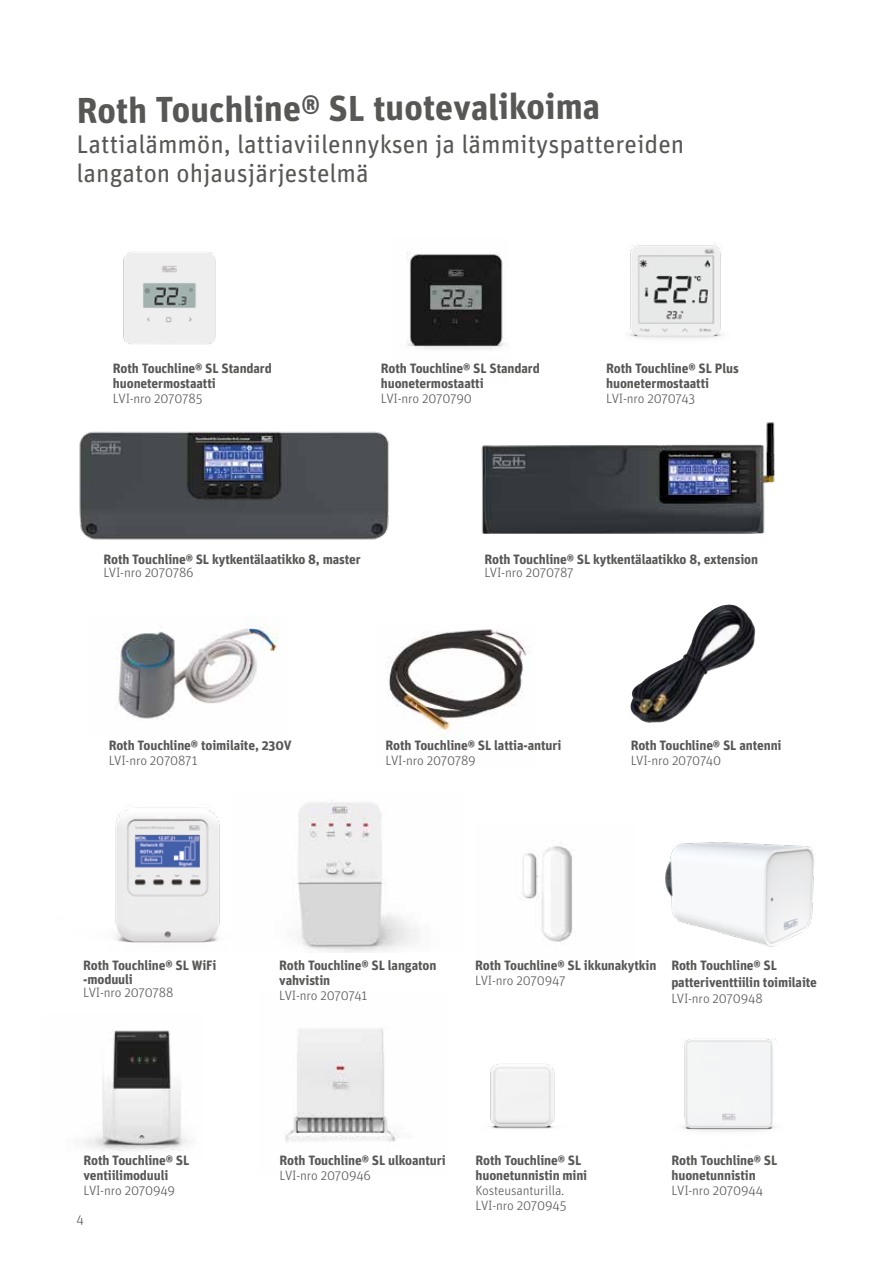
<style>
.page{position:relative;width:893px;height:1263px;background:#fff}
.page>*{position:absolute;margin:0;border:0;box-sizing:border-box;transform-origin:0 0}
.t1{font:700 36px "Unit OT";letter-spacing:-.01em;color:#575756}
.t2{font:25.5px/28.5px "Unit OT";color:#575756}
.t3{font:700 13.5px/15px "Unit OT";letter-spacing:-.01em;color:#575756}
.t4{font:300 13.5px/15px "Unit OT";letter-spacing:-.01em;color:#575756}
</style>
<div class="page">
<img style="left:481px;top:422px;width:294px;height:112px">
<img style="left:79px;top:431px;width:310px;height:109px">
<img style="left:123px;top:252px;width:93px;height:93px">
<img style="left:629px;top:242px;width:93px;height:97px">
<img style="left:406px;top:252px;width:99px;height:97px">
<img style="left:665px;top:842px;width:150px;height:105px">
<img style="left:284px;top:1028px;width:112px;height:114px">
<img style="left:490px;top:1064px;width:65px;height:65px">
<img style="left:387px;top:629px;width:140px;height:112px">
<img style="left:522px;top:846px;width:51px;height:99px">
<img style="left:682px;top:1038px;width:94px;height:94px">
<img style="left:84px;top:1030px;width:104px;height:121px">
<img style="left:115px;top:807px;width:105px;height:136px">
<img style="left:115px;top:616px;width:163px;height:103px">
<img style="left:297px;top:802px;width:121px;height:151px">
<img style="left:630px;top:604px;width:126px;height:119px">
<h1 class="t1" style="left:77px;top:85px;width:525px">Roth Touchline® SL tuotevalikoima</h1>
<h2 class="t2" style="left:77px;top:130px;width:609px">Lattialämmön, lattiaviilennyksen ja lämmityspattereiden langaton ohjausjärjestelmä</h2>
<p class="t3" style="left:113px;top:361px;width:160px">Roth Touchline® SL Standard huonetermostaatti</p>
<p class="t4" style="left:113px;top:391px;width:91px">LVI-nro 2070785</p>
<p class="t3" style="left:381px;top:361px;width:160px">Roth Touchline® SL Standard huonetermostaatti</p>
<p class="t4" style="left:381px;top:391px;width:93px">LVI-nro 2070790</p>
<p class="t3" style="left:606px;top:361px;width:134px">Roth Touchline® SL Plus huonetermostaatti</p>
<p class="t4" style="left:606px;top:391px;width:91px">LVI-nro 2070743</p>
<p class="t3" style="left:103px;top:551px;width:259px">Roth Touchline® SL kytkentälaatikko 8, master</p>
<p class="t4" style="left:103px;top:565px;width:92px">LVI-nro 2070786</p>
<p class="t3" style="left:484px;top:551px;width:275px">Roth Touchline® SL kytkentälaatikko 8, extension</p>
<p class="t4" style="left:484px;top:565px;width:91px">LVI-nro 2070787</p>
<p class="t3" style="left:109px;top:738px;width:184px">Roth Touchline® toimilaite, 230V</p>
<p class="t4" style="left:109px;top:753px;width:90px">LVI-nro 2070871</p>
<p class="t3" style="left:386px;top:738px;width:177px">Roth Touchline® SL lattia-anturi</p>
<p class="t4" style="left:386px;top:753px;width:92px">LVI-nro 2070789</p>
<p class="t3" style="left:631px;top:738px;width:152px">Roth Touchline® SL antenni</p>
<p class="t4" style="left:631px;top:753px;width:92px">LVI-nro 2070740</p>
<p class="t3" style="left:83px;top:958px;width:135px;line-height:13.5px">Roth Touchline® SL WiFi -moduuli</p>
<p class="t4" style="left:83px;top:985px;width:92px">LVI-nro 2070788</p>
<p class="t3" style="left:84px;top:1152px;width:107px">Roth Touchline® SL ventiilimoduuli</p>
<p class="t4" style="left:84px;top:1183px;width:93px">LVI-nro 2070949</p>
<p class="t4" style="left:77px;top:1212px;width:9px">4</p>
<p class="t3" style="left:279px;top:958px;width:159px">Roth Touchline® SL langaton vahvistin</p>
<p class="t4" style="left:279px;top:988px;width:90px">LVI-nro 2070741</p>
<p class="t3" style="left:475px;top:958px;width:183px">Roth Touchline® SL ikkunakytkin</p>
<p class="t4" style="left:475px;top:973px;width:92px">LVI-nro 2070947</p>
<p class="t3" style="left:671px;top:957px;width:147px;line-height:16.5px">Roth Touchline® SL patteriventtiilin toimilaite</p>
<p class="t4" style="left:671px;top:991px;width:93px">LVI-nro 2070948</p>
<p class="t3" style="left:280px;top:1152px;width:168px">Roth Touchline® SL ulkoanturi</p>
<p class="t4" style="left:280px;top:1168px;width:93px">LVI-nro 2070946</p>
<p class="t3" style="left:476px;top:1152px;width:113px">Roth Touchline® SL huonetunnistin mini</p>
<p class="t4" style="left:476px;top:1183px;width:92px">Kosteusanturilla.<br>LVI-nro 2070945</p>
<p class="t3" style="left:672px;top:1152px;width:107px">Roth Touchline® SL huonetunnistin</p>
<p class="t4" style="left:672px;top:1183px;width:93px">LVI-nro 2070944</p>
</div>
